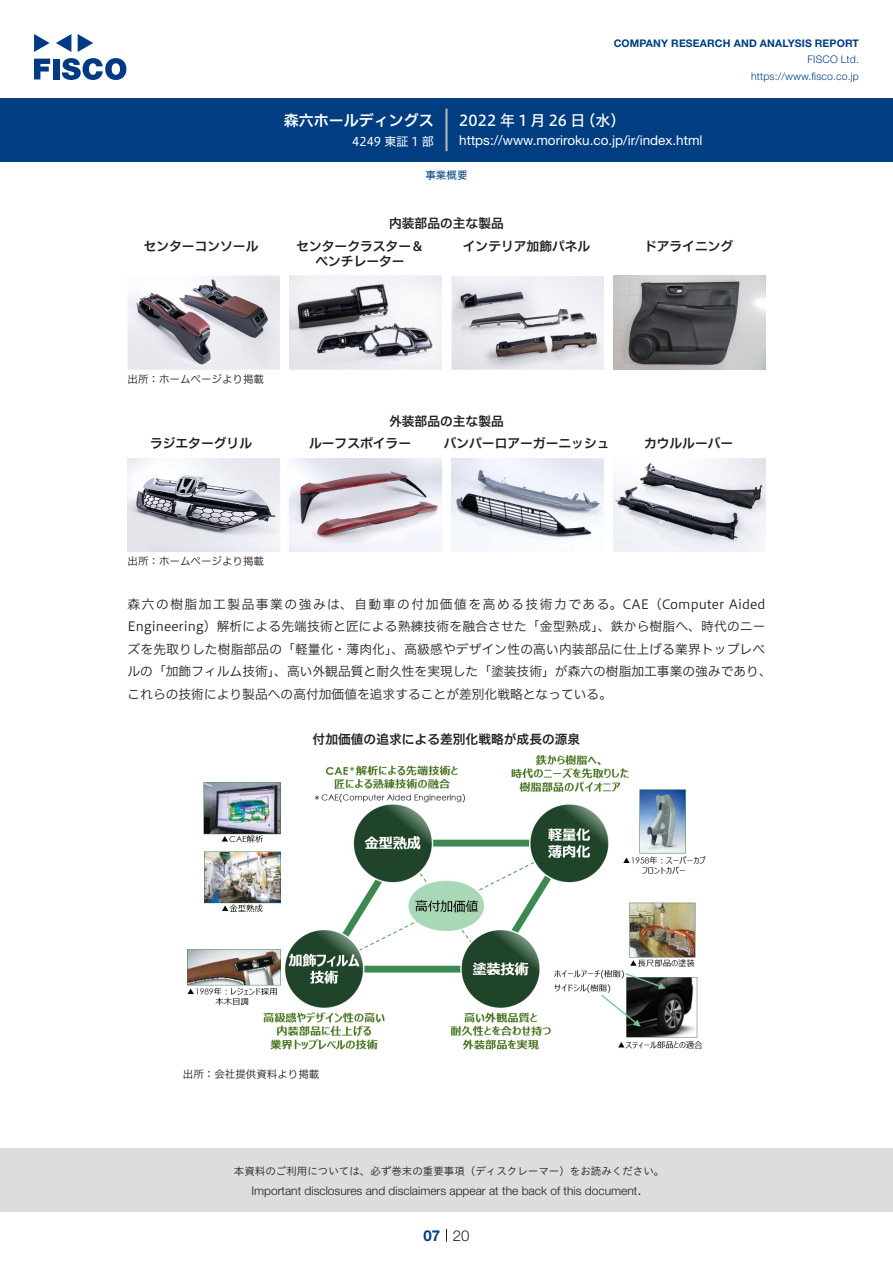
<style>
.page{position:relative;width:893px;height:1263px;background:#fff}
.page>*{position:absolute;margin:0;border:0;box-sizing:border-box;transform-origin:0 0}
.t1{font:15px "Hiragino UD Sans F Std N W5";letter-spacing:.01em;color:#fff}
.t2{font:15px "Hiragino UD Sans F Std N W6";color:#fff}
.t3{font:300 15px "Helvetica Neue LT Std";color:#231f20}
.t4{font:700 15px "Helvetica Neue LT Std";color:#003d81}
.t5{font:13.5px "Helvetica Neue LT Std";color:#fff}
.t6{font:12.75px/22.5px "Hiragino UD Sans F Std N W3";letter-spacing:.01em;color:#231f20}
.t7{font:12.75px "Hiragino UD Sans F Std N W6";color:#231f20}
.t8{font:300 12px "Helvetica Neue LT Std";color:#231f20}
.t9{font:12px "Hiragino UD Sans F Std N W4";color:#fff}
.t10{font:10.5px "Hiragino UD Sans Std W3";color:#231f20}
.t11{font:10.5px "Hiragino UD Sans F Std N W3";color:#231f20}
.t12{font:700 10.5px "Helvetica Neue LT Std";letter-spacing:.015em;color:#003d81}
.t13{font:300 10.5px/16.5px "Helvetica Neue LT Std";letter-spacing:.015em;color:#003d81;text-align:right}
.t14{font:10.5px "Hiragino UD Sans F Std N W4";color:#003d81}
</style>
<div class="page">
<div style="left:0;top:1148px;width:893px;height:64px;background:#ddd"></div>
<svg style="left:34px;top:59px;width:16px;height:20px"></svg>
<div style="left:53px;top:59px;width:6px;height:20px;background:#003a83"></div>
<svg style="left:62px;top:58px;width:64px;height:22px"></svg>
<svg style="left:34px;top:34px;width:16px;height:18px"></svg>
<svg style="left:78px;top:34px;width:15px;height:18px"></svg>
<svg style="left:56px;top:34px;width:15px;height:18px"></svg>
<div style="left:0;top:98px;width:893px;height:64px;background:#003d81"></div>
<hr style="left:445px;top:109px;width:3px;height:42px;background:#b5b5b6">
<svg style="left:446px;top:1229px;width:1px;height:13px"></svg>
<img style="left:128px;top:276px;width:152px;height:93px">
<img style="left:290px;top:276px;width:151px;height:93px">
<img style="left:451px;top:276px;width:152px;height:93px">
<img style="left:613px;top:276px;width:152px;height:93px">
<img style="left:128px;top:458px;width:637px;height:94px">
<img style="left:187px;top:755px;width:519px;height:295px">
<p class="t2" style="left:284px;top:109px;width:152px">森六ホールディングス</p>
<p class="t9" style="left:352px;top:132px;width:83px">4249 東証 1 部</p>
<p class="t12" style="left:614px;top:37px;width:247px">COMPANY RESEARCH AND ANALYSIS REPORT</p>
<p class="t13" style="left:751px;top:51px;width:109px">FISCO Ltd. https://www.fisco.co j p.</p>
<p class="t1" style="left:581px;top:109px;width:46px">（水(</p>
<p class="t1" style="left:459px;top:109px;width:128px">2022 年 1月26 日</p>
<p class="t5" style="left:459px;top:132px;width:245px">https://www.moriroku.co j p. /i r/ index.html</p>
<p class="t7" style="left:144px;top:236px;width:116px">センターコンソール</p>
<p class="t14" style="left:425px;top:167px;width:43px">事業概要</p>
<p class="t7" style="left:389px;top:214px;width:116px">内装部品の主な製品</p>
<p class="t7" style="left:296px;top:236px;width:129px">センタークラスター＆</p>
<p class="t7" style="left:315px;top:251px;width:91px">ベンチレーター</p>
<p class="t7" style="left:463px;top:236px;width:129px">インテリア加飾パネル</p>
<p class="t7" style="left:644px;top:236px;width:91px">ドアライニング</p>
<p class="t11" style="left:128px;top:371px;width:138px">出所：ホームページより掲載</p>
<p class="t7" style="left:150px;top:434px;width:104px">ラジエターグリル</p>
<p class="t7" style="left:389px;top:411px;width:116px">外装部品の主な製品</p>
<p class="t7" style="left:309px;top:434px;width:103px">ルーフスポイラー</p>
<p class="t7" style="left:444px;top:434px;width:167px">バンパーロアーガーニッシュ</p>
<p class="t7" style="left:644px;top:434px;width:91px">カウルルーバー</p>
<p class="t11" style="left:128px;top:553px;width:138px">出所：ホームページより掲載</p>
<p class="t6" style="left:128px;top:592px;width:646px">森六の樹脂加工製品事業の強みは、自動車の付加価値を高める技術力である。CAE（Computer Aided Engineering）解析による先端技術と匠による熟練技術を融合させた「金型熟成」、鉄から樹脂へ、時代のニーズを先取りした樹脂部品の「軽量化・薄肉化」、高級感やデザイン性の高い内装部品に仕上げる業界トップレベルの「加飾フィルム技術」、高い外観品質と耐久性を実現した「塗装技術」が森六の樹脂加工事業の強みであり、これらの技術により製品への高付加価値を追求することが差別化戦略となっている。</p>
<p class="t7" style="left:313px;top:729px;width:269px">付加価値の追求による差別化戦略が成長の源泉</p>
<p class="t11" style="left:183px;top:1066px;width:138px">出所：会社提供資料より掲載</p>
<p class="t10" style="left:234px;top:1163px;width:432px">本資料のご利用については、必ず巻末の重要事項（ディスクレーマー）をお読みください。</p>
<p class="t3" style="left:637px;top:1180px;width:6px">.</p>
<p class="t8" style="left:251px;top:1183px;width:387px">Important disclosures and disclaimers appear at the back of this document</p>
<p class="t4" style="left:423px;top:1226px;width:18px">07</p>
<p class="t3" style="left:453px;top:1226px;width:18px">20</p>
</div>
